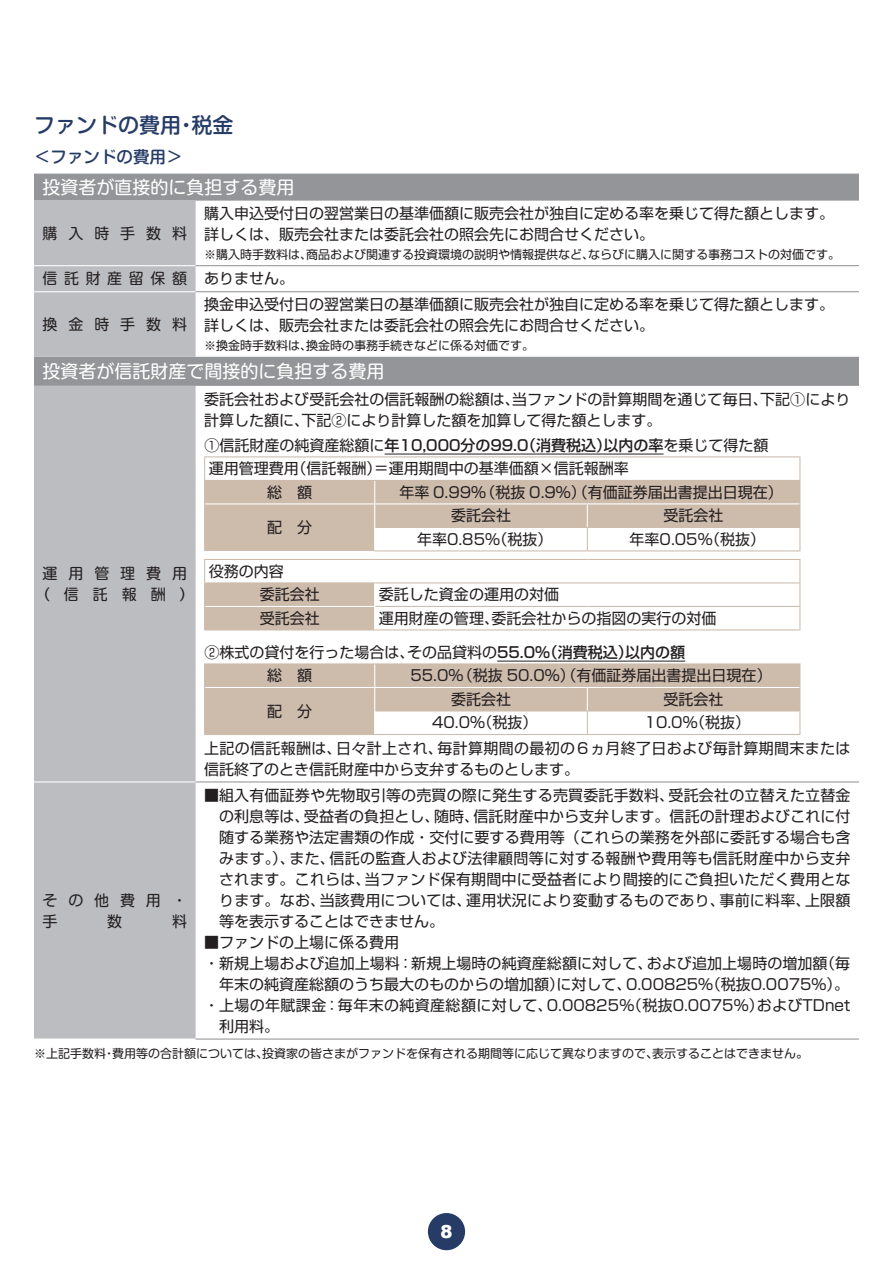
<style>
.page{position:relative;width:893px;height:1263px;background:#fff}
.page>*{position:absolute;margin:0;border:0;box-sizing:border-box;transform-origin:0 0}
.t1{font:500 21px "Shin M Go Pro";color:#263c67}
.t2{font:18px "Shin M Go Pro";color:#fff}
.t3{font:900 18px "Arial";color:#fff}
.t4{font:500 16.5px "Shin M Go Pro";color:#263c67}
.t5{font:15px/21px "Shin Go Pro";color:#231f20}
.t6{font:15px/25.2px "Shin Go Pro";letter-spacing:.02em;color:#231f20}
.t7{font:15px "Shin Go Pro";letter-spacing:.025em;color:#231f20}
.t8{font:500 15px "Shin Go Pro";color:#231f20}
.t9{font:15px/21px "Shin M Go Pro";letter-spacing:.73em;color:#231f20;text-align:center}
.t10{font:15px "Shin M Go Pro";letter-spacing:.44em;color:#231f20}
.t11{font:12px "Shin Go Pro";color:#231f20}
.t12{font:12px "Shin M Go Pro";color:#231f20}
.s1{font-family:"Shin Go Pro"}
.s2{font-weight:400}
.s3{font-weight:500}
</style>
<div class="page">
<div style="left:428px;top:1213px;width:37px;height:37px;background:#263c67;border-radius:50%"></div>
<svg style="left:34px;top:175px;width:825px;height:211px"></svg>
<div style="left:34px;top:201px;width:162px;height:837px;background:#bcbdc0"></div>
<hr style="left:34px;top:265px;width:162px;height:1px;background:#fff">
<hr style="left:34px;top:291px;width:162px;height:1px;background:#fff">
<hr style="left:34px;top:781px;width:162px;height:1px;background:#fff">
<hr style="left:34px;top:174px;width:162px;height:1px;background:#939598">
<hr style="left:196px;top:174px;width:663px;height:1px;background:#939598">
<hr style="left:196px;top:265px;width:663px;height:1px;background:#939598">
<hr style="left:196px;top:291px;width:663px;height:1px;background:#939598">
<hr style="left:196px;top:781px;width:663px;height:1px;background:#939598">
<hr style="left:196px;top:1038px;width:663px;height:1px;background:#939598">
<svg style="left:205px;top:481px;width:594px;height:253px;fill:#cdbbac"></svg>
<div style="left:375px;top:504px;width:424px;height:23px;background:#cdbbac"></div>
<svg style="left:375px;top:528px;width:425px;height:206px"></svg>
<hr style="left:204px;top:456px;width:171px;height:1px;background:#cdbbac">
<hr style="left:375px;top:456px;width:212px;height:1px;background:#cdbbac">
<hr style="left:587px;top:456px;width:213px;height:1px;background:#cdbbac">
<hr style="left:204px;top:480px;width:171px;height:1px;background:#cdbbac">
<hr style="left:375px;top:480px;width:212px;height:1px;background:#cdbbac">
<hr style="left:587px;top:480px;width:213px;height:1px;background:#cdbbac">
<svg style="left:204px;top:457px;width:1px;height:94px"></svg>
<hr style="left:204px;top:559px;width:171px;height:1px;background:#cdbbac">
<hr style="left:204px;top:582px;width:171px;height:1px;background:#cdbbac">
<svg style="left:204px;top:560px;width:1px;height:69px"></svg>
<hr style="left:204px;top:629px;width:171px;height:1px;background:#cdbbac">
<hr style="left:375px;top:527px;width:212px;height:1px;background:#cdbbac">
<hr style="left:587px;top:527px;width:213px;height:1px;background:#cdbbac">
<svg style="left:799px;top:457px;width:1px;height:93px"></svg>
<hr style="left:375px;top:559px;width:212px;height:1px;background:#cdbbac">
<hr style="left:587px;top:559px;width:213px;height:1px;background:#cdbbac">
<hr style="left:375px;top:582px;width:212px;height:1px;background:#cdbbac">
<hr style="left:587px;top:582px;width:213px;height:1px;background:#cdbbac">
<hr style="left:375px;top:606px;width:212px;height:1px;background:#cdbbac">
<hr style="left:587px;top:606px;width:213px;height:1px;background:#cdbbac">
<svg style="left:799px;top:560px;width:1px;height:69px"></svg>
<hr style="left:375px;top:629px;width:212px;height:1px;background:#cdbbac">
<hr style="left:587px;top:629px;width:213px;height:1px;background:#cdbbac">
<hr style="left:204px;top:663px;width:171px;height:1px;background:#cdbbac">
<hr style="left:375px;top:663px;width:212px;height:1px;background:#cdbbac">
<hr style="left:587px;top:663px;width:213px;height:1px;background:#cdbbac">
<svg style="left:204px;top:664px;width:1px;height:70px"></svg>
<hr style="left:204px;top:734px;width:171px;height:1px;background:#cdbbac">
<hr style="left:375px;top:710px;width:212px;height:1px;background:#cdbbac">
<hr style="left:587px;top:710px;width:213px;height:1px;background:#cdbbac">
<svg style="left:799px;top:664px;width:1px;height:70px"></svg>
<hr style="left:375px;top:734px;width:212px;height:1px;background:#cdbbac">
<hr style="left:587px;top:734px;width:213px;height:1px;background:#cdbbac">
<hr style="left:205px;top:687px;width:170px;height:1px;background:#fff">
<hr style="left:375px;top:687px;width:212px;height:1px;background:#fff">
<svg style="left:374px;top:664px;width:1px;height:70px"></svg>
<hr style="left:587px;top:687px;width:212px;height:1px;background:#fff">
<svg style="left:587px;top:688px;width:1px;height:46px"></svg>
<hr style="left:205px;top:503px;width:170px;height:1px;background:#fff">
<svg style="left:374px;top:583px;width:1px;height:46px"></svg>
<hr style="left:375px;top:503px;width:212px;height:1px;background:#fff">
<svg style="left:374px;top:481px;width:1px;height:69px"></svg>
<hr style="left:587px;top:503px;width:212px;height:1px;background:#fff">
<svg style="left:587px;top:504px;width:1px;height:46px"></svg>
<hr style="left:205px;top:606px;width:169px;height:1px;background:#fff">
<hr style="left:374px;top:550px;width:213px;height:1px;background:#cdbbac">
<hr style="left:587px;top:550px;width:213px;height:1px;background:#cdbbac">
<hr style="left:385px;top:454px;width:278px;height:1px;background:#231f20">
<hr style="left:497px;top:661px;width:188px;height:1px;background:#231f20">
<h1 class="t1" style="left:34px;top:108px;width:201px">ファンドの費用・税金</h1>
<p class="t4" style="left:34px;top:143px;width:150px">＜ファンドの費用＞</p>
<p class="t2" style="left:43px;top:173px;width:254px">投資者が直接的に負担する費用</p>
<p class="t9" style="left:43px;top:221px;width:146px">購入時手数料</p>
<p class="t5" style="left:204px;top:201px;width:631px">購入申込受付日の翌営業日の基準価額に販売会社が独自に定める率を乗じて得た額とします。詳しくは、販売会社または委託会社の照会先にお問合せください。</p>
<p class="t11" style="left:204px;top:244px;width:637px">※購入時手数料は、商品および関連する投資環境の説明や情報提供など、ならびに購入に関する事務コストの対価です。</p>
<p class="t10" style="left:43px;top:267px;width:253px">信託財産留保額 <span class="s1">ありません。</span></p>
<p class="t9" style="left:43px;top:312px;width:146px">換金時手数料</p>
<p class="t5" style="left:204px;top:292px;width:631px">換金申込受付日の翌営業日の基準価額に販売会社が独自に定める率を乗じて得た額とします。詳しくは、販売会社または委託会社の照会先にお問合せください。</p>
<p class="t11" style="left:204px;top:335px;width:331px">※換金時手数料は、換金時の事務手続きなどに係る対価です。</p>
<p class="t2" style="left:43px;top:357px;width:344px">投資者が信託財産で間接的に負担する費用</p>
<p class="t9" style="left:35px;top:561px;width:161px">運用管理費用（信託報酬）</p>
<p class="t5" style="left:204px;top:387px;width:648px">委託会社および受託会社の信託報酬の総額は、当ファンドの計算期間を通じて毎日、下記①により計算した額に、下記②により計算した額を加算して得た額とします。</p>
<p class="t8" style="left:205px;top:433px;width:565px"><span class="s2">①信託財産の純資産総額に</span>年10,000分の99.0（消費税込）以内の率<span class="s2">を乗じて得た額</span></p>
<p class="t5" style="left:209px;top:456px;width:421px">運用管理費用（信託報酬）＝運用期間中の基準価額×信託報酬率</p>
<p class="t5" style="left:267px;top:480px;width:46px">総　額</p>
<p class="t5" style="left:399px;top:480px;width:385px">年率 0.99％（税抜 0.9％）（有価証券届出書提出日現在）</p>
<p class="t5" style="left:267px;top:515px;width:46px">配　分</p>
<p class="t5" style="left:451px;top:503px;width:61px">委託会社</p>
<p class="t5" style="left:664px;top:503px;width:62px">受託会社</p>
<p class="t5" style="left:417px;top:527px;width:137px">年率0.85％（税抜）</p>
<p class="t5" style="left:630px;top:527px;width:137px">年率0.05％（税抜）</p>
<p class="t5" style="left:260px;top:558px;width:61px;line-height:23.5px;text-indent:-51px">役務の内容<br>委託会社</p>
<p class="t5" style="left:379px;top:582px;width:181px">委託した資金の運用の対価</p>
<p class="t5" style="left:260px;top:606px;width:61px">受託会社</p>
<p class="t5" style="left:379px;top:606px;width:339px">運用財産の管理、委託会社からの指図の実行の対価</p>
<p class="t5" style="left:267px;top:639px;width:420px;line-height:23.5px;text-indent:-63px">②株式の貸付を行った場合は、その品貸料の<span class="s3">55.0％（消費税込）以内の額</span>総　額</p>
<p class="t5" style="left:411px;top:663px;width:363px">55.0％（税抜 50.0％）（有価証券届出書提出日現在）</p>
<p class="t5" style="left:451px;top:687px;width:61px">委託会社</p>
<p class="t5" style="left:664px;top:687px;width:62px">受託会社</p>
<p class="t5" style="left:432px;top:710px;width:107px">40.0％（税抜）</p>
<p class="t5" style="left:267px;top:699px;width:46px">配　分</p>
<p class="t6" style="left:204px;top:708px;width:648px;text-indent:440px">10.0％（税抜）<br>上記の信託報酬は、日々計上され、毎計算期間の最初の6ヵ月終了日および毎計算期間末または</p>
<p class="t5" style="left:204px;top:757px;width:376px">信託終了のとき信託財産中から支弁するものとします。</p>
<p class="t5" style="left:219px;top:783px;width:633px;text-align:justify;text-indent:-15px">■組入有価証券や先物取引等の売買の際に発生する売買委託手数料、受託会社の立替えた立替金の利息等は、受益者の負担とし、随時、信託財産中から支弁します。信託の計理およびこれに付随する業務や法定書類の作成・交付に要する費用等（これらの業務を外部に委託する場合も含みます。）、また、信託の監査人および法律顧問等に対する報酬や費用等も信託財産中から支弁されます。これらは、当ファンド保有期間中に受益者により間接的にご負担いただく費用となります。なお、当該費用については、運用状況により変動するものであり、事前に料率、上限額等を表示することはできません。</p>
<p class="t5" style="left:204px;top:930px;width:196px">■ファンドの上場に係る費用</p>
<p class="t5" style="left:204px;top:951px;width:648px">・新規上場および追加上場料：新規上場時の純資産総額に対して、および追加上場時の増加額（毎</p>
<p class="t5" style="left:219px;top:972px;width:631px">年末の純資産総額のうち最大のものからの増加額）に対して、0.00825％（税抜0.0075％）。</p>
<p class="t7" style="left:204px;top:993px;width:648px">・上場の年賦課金：毎年末の純資産総額に対して、0.00825％（税抜0.0075％）およびTDnet</p>
<p class="t5" style="left:219px;top:1014px;width:61px">利用料。</p>
<p class="t12" style="left:34px;top:1044px;width:775px">※上記手数料・費用等の合計額については、投資家の皆さまがファンドを保有される期間等に応じて異なりますので、表示することはできません。</p>
<p class="t9" style="left:43px;top:888px;width:146px;text-align:left">その他費用・手</p>
<p class="t9" style="left:107px;top:909px;width:16px">数</p>
<p class="t9" style="left:172px;top:909px;width:16px">料</p>
<p class="t3" style="left:440px;top:1218px;width:14px">8</p>
</div>
